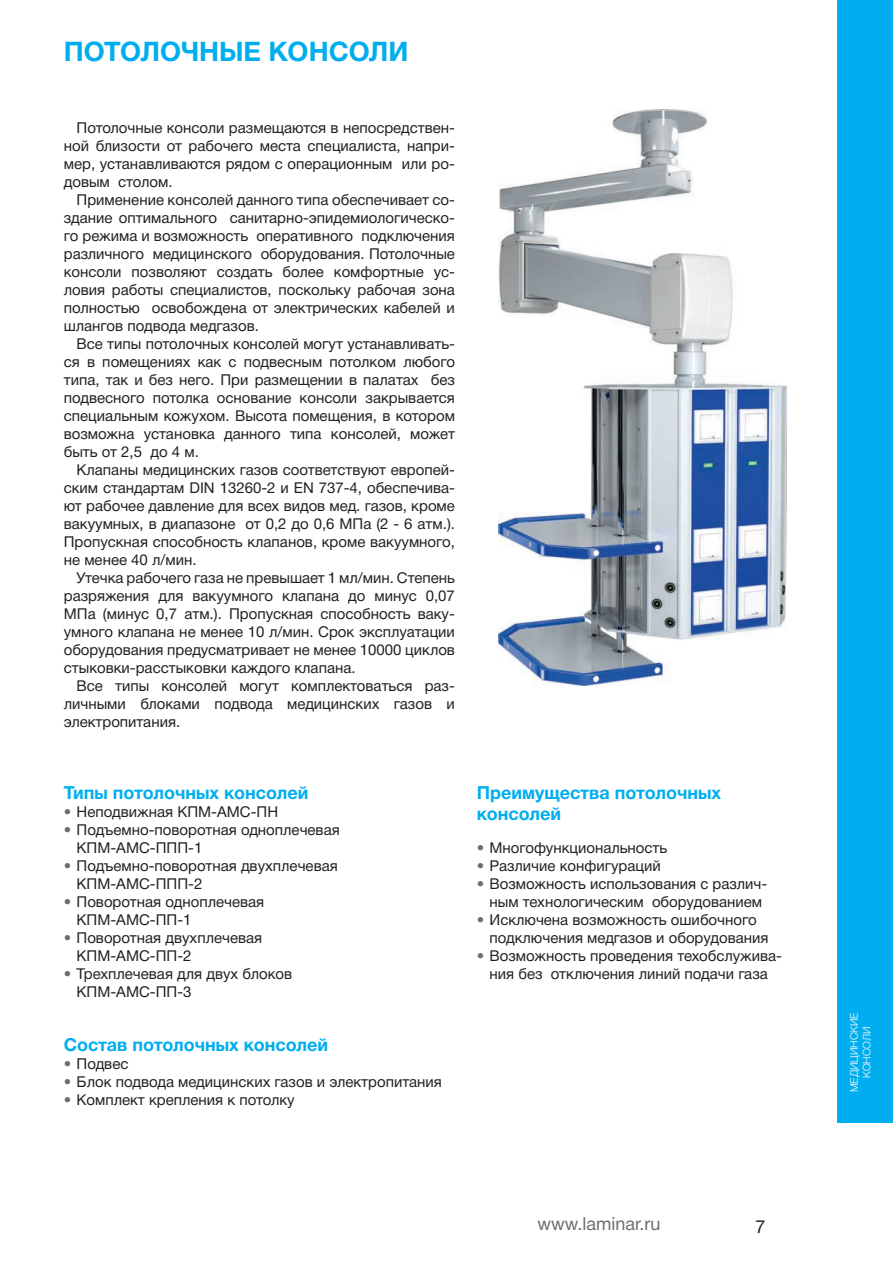
<style>
.page{position:relative;width:893px;height:1263px;background:#fff}
.page>*{position:absolute;margin:0;border:0;box-sizing:border-box;transform-origin:0 0}
.О_Заголовок_Консоли{font:700 27px "Helvetica Neue Cyr";color:#00aeef}
.О_Подзаголовок_Консо{font:700 18px/21.6px "Helvetica Neue Cyr";color:#00aeef}
.t1{font:18px "Helvetica Neue Cyr";color:#6c6d70}
.t2{font:18px "Helvetica Neue Cyr";color:#231f20}
.О_Основной_текст{font:15px/18px "Helvetica Neue Cyr";color:#231f20;text-align:justify}
.О_перечисление{font:15px "Helvetica Neue Cyr";color:#231f20}
.t3{font:300 10.5px/12.6px "Helvetica Neue Cyr";color:#fff;text-align:center}
.s1{color:#6c6d70}
</style>
<div class="page">
<div style="left:838px;top:0;width:55px;height:1123px;background:#00aeef"></div>
<img style="left:498px;top:110px;width:289px;height:576px">
<p class="О_Заголовок_Консоли" style="left:64px;top:36px;width:346px">ПОТОЛОЧНЫЕ КОНСОЛИ</p>
<p class="О_Основной_текст" style="left:64px;top:118px;width:393px;text-indent:13px">Потолочные консоли размещаются в непосредствен&shy;ной близости от рабочего места специалиста, напри&shy;мер, устанавливаются рядом с операционным или ро&shy;довым столом.</p>
<p class="О_Основной_текст" style="left:64px;top:190px;width:393px;text-indent:13px">Применение консолей данного типа обеспечивает со&shy;здание оптимального санитарно-эпидемиологическо&shy;го режима и возможность оперативного подключения различного медицинского оборудования. Потолочные консоли позволяют создать более комфортные ус&shy;ловия работы специалистов, поскольку рабочая зона полностью освобождена от электрических кабелей и шлангов подвода медгазов.</p>
<p class="О_Основной_текст" style="left:64px;top:334px;width:393px;text-indent:13px">Все типы потолочных консолей могут устанавливать&shy;ся в помещениях как с подвесным потолком любого типа, так и без него. При размещении в палатах без подвесного потолка основание консоли закрывается специальным кожухом. Высота помещения, в котором возможна установка данного типа консолей, может быть от 2,5 до 4 м.</p>
<p class="О_Основной_текст" style="left:64px;top:460px;width:393px;text-indent:13px">Клапаны медицинских газов соответствуют европей&shy;ским стандартам DIN 13260-2 и EN 737-4, обеспечива&shy;ют рабочее давление для всех видов мед. газов, кроме вакуумных, в диапазоне от 0,2 до 0,6 МПа (2 - 6 атм.).<br>Пропускная способность клапанов, кроме вакуумного, не менее 40 л/мин.</p>
<p class="О_Основной_текст" style="left:64px;top:568px;width:393px;text-indent:13px">Утечка рабочего газа не превышает 1 мл/мин. Степень разряжения для вакуумного клапана до минус 0,07<br>МПа (минус 0,7 атм.). Пропускная способность ваку&shy;умного клапана не менее 10 л/мин. Срок эксплуатации оборудования предусматривает не менее 10000 циклов стыковки-расстыковки каждого клапана.</p>
<p class="О_Основной_текст" style="left:64px;top:676px;width:393px;text-indent:13px">Все типы консолей могут комплектоваться раз&shy;личными блоками подвода медицинских газов и электропитания.</p>
<p class="О_Подзаголовок_Консо" style="left:64px;top:782px;width:246px">Типы потолочных консолей</p>
<p class="О_Основной_текст" style="left:64px;top:802px;width:216px"><span class="s1">•</span> Неподвижная КПМ-АМС-ПН</p>
<p class="О_Основной_текст" style="left:64px;top:820px;width:277px"><span class="s1">•</span> Подъемно-поворотная одноплечевая</p>
<p class="О_перечисление" style="left:77px;top:839px;width:127px">КПМ-АМС-ППП-1</p>
<p class="О_Основной_текст" style="left:64px;top:856px;width:276px"><span class="s1">•</span> Подъемно-поворотная двухплечевая</p>
<p class="О_перечисление" style="left:77px;top:875px;width:127px">КПМ-АМС-ППП-2</p>
<p class="О_Основной_текст" style="left:64px;top:892px;width:202px"><span class="s1">•</span> Поворотная одноплечевая</p>
<p class="О_перечисление" style="left:77px;top:911px;width:117px">КПМ-АМС-ПП-1</p>
<p class="О_Основной_текст" style="left:64px;top:928px;width:200px"><span class="s1">•</span> Поворотная двухплечевая</p>
<p class="О_перечисление" style="left:77px;top:947px;width:117px">КПМ-АМС-ПП-2</p>
<p class="О_Основной_текст" style="left:64px;top:964px;width:230px"><span class="s1">•</span> Трехплечевая для двух блоков</p>
<p class="О_перечисление" style="left:77px;top:983px;width:117px">КПМ-АМС-ПП-3</p>
<p class="О_Подзаголовок_Консо" style="left:64px;top:1034px;width:266px">Состав потолочных консолей</p>
<p class="О_Основной_текст" style="left:64px;top:1054px;width:66px"><span class="s1">•</span> Подвес</p>
<p class="О_Основной_текст" style="left:64px;top:1072px;width:380px"><span class="s1">•</span> Блок подвода медицинских газов и электропитания</p>
<p class="О_Основной_текст" style="left:64px;top:1090px;width:232px"><span class="s1">•</span> Комплект крепления к потолку</p>
<p class="О_Подзаголовок_Консо" style="left:477px;top:782px;width:246px">Преимущества потолочных консолей</p>
<p class="О_Основной_текст" style="left:477px;top:838px;width:192px"><span class="s1">•</span> Многофункциональность</p>
<p class="О_Основной_текст" style="left:477px;top:856px;width:185px"><span class="s1">•</span> Различие конфигураций</p>
<p class="О_Основной_текст" style="left:477px;top:874px;width:292px;text-align:center"><span class="s1">•</span> Возможность использования с различ&shy;ным технологическим оборудованием</p>
<p class="О_Основной_текст" style="left:489px;top:910px;width:281px;text-indent:-13px"><span class="s1">•</span> Исключена возможность ошибочного подключения медгазов и оборудования</p>
<p class="О_Основной_текст" style="left:477px;top:946px;width:307px;text-align:center"><span class="s1">•</span> Возможность проведения техобслужива&shy;ния без отключения линий подачи газа</p>
<p class="t1" style="left:537px;top:1214px;width:124px">www.laminar.ru</p>
<p class="t2" style="left:755px;top:1217px;width:12px">7</p>
<p class="t3" style="left:848px;top:1092px;width:81px;rotate:-90deg">МЕДИЦИНСКИЕ<br>КОНСОЛИ</p>
</div>
